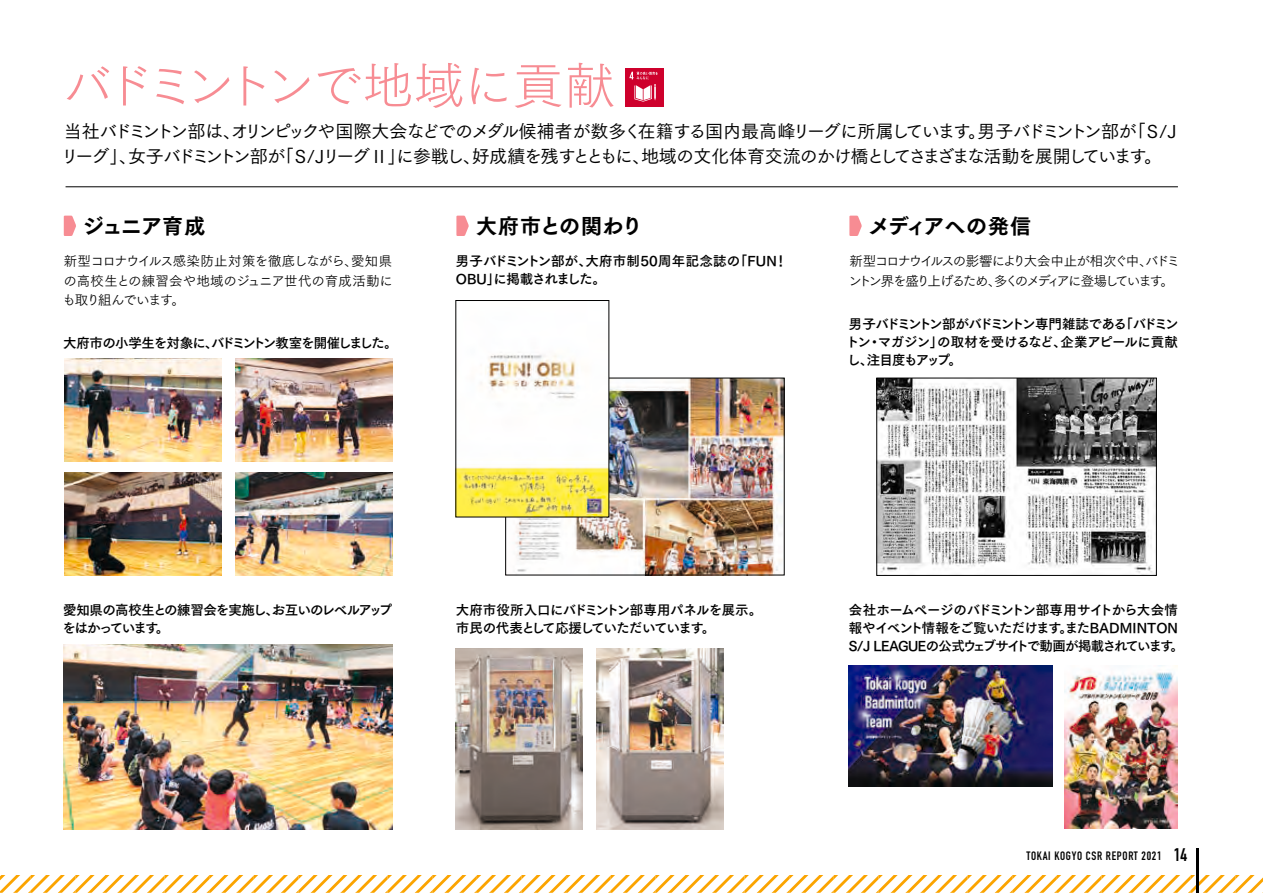
<style>
.page{position:relative;width:1263px;height:893px;background:#fff}
.page>*{position:absolute;margin:0;border:0;box-sizing:border-box;transform-origin:0 0}
.t1{font:51px "Tsuku Go Pro L";letter-spacing:-.09em;color:#f78c93}
.t2{font:21px "Tsuku Go Pro E";color:#000}
.t3{font:21px "Tsuku Go Pro E";letter-spacing:.04em;color:#000}
.t4{font:18px/25.5px "Tsuku Go Pro M";letter-spacing:-.085em;color:#000}
.t5{font:13.5px/18px "Tsuku Go Pro B";letter-spacing:-.055em;color:#000}
.t6{font:13.5px/19.5px "Tsuku Go Pro R";letter-spacing:-.095em;color:#000;text-align:justify}
.t7{font:13.5px/19.5px "Tsuku Go Pro R";letter-spacing:-.15em;color:#000}
.t8{font:13.5px/18px "Tsuku Go Pro B";letter-spacing:.005em;color:#000}
.t9{font:700 12px "DIN Condensed";letter-spacing:.06em;color:#000}
.s1{font-size:18px}
</style>
<div class="page">
<svg style="left:0;top:875px;width:1263px;height:18px"></svg>
<svg style="left:64px;top:216px;width:12px;height:20px"></svg>
<svg style="left:849px;top:216px;width:13px;height:20px"></svg>
<svg style="left:456px;top:216px;width:13px;height:20px"></svg>
<hr style="left:66px;top:186px;width:1112px;height:1px;background:#000">
<img style="left:63px;top:644px;width:329px;height:185px">
<img style="left:64px;top:358px;width:157px;height:103px">
<img style="left:64px;top:472px;width:157px;height:103px">
<img style="left:235px;top:358px;width:157px;height:103px">
<img style="left:235px;top:472px;width:157px;height:103px">
<img style="left:507px;top:380px;width:275px;height:193px">
<img style="left:878px;top:380px;width:276px;height:194px">
<div style="left:876px;top:378px;width:280px;height:198px;border:1px solid #000"></div>
<img style="left:458px;top:354px;width:149px;height:161px">
<img style="left:456px;top:649px;width:127px;height:180px">
<img style="left:596px;top:649px;width:127px;height:180px">
<img style="left:1064px;top:666px;width:114px;height:163px">
<img style="left:849px;top:666px;width:204px;height:120px">
<div style="left:626px;top:68px;width:38px;height:39px;background:#ce002c"></div>
<svg style="left:629px;top:72px;width:29px;height:30px"></svg>
<hr style="left:1196px;top:848px;width:2px;height:45px;background:#000">
<h1 class="t1" style="left:62px;top:44px;width:554px">バドミントンで地域に貢献</h1>
<h3 class="t4" style="left:61px;top:116px;width:1122px">当社バドミントン部は、オリンピックや国際大会などでのメダル候補者が数多く在籍する国内最高峰リーグに所属しています。男子バドミントン部が「Ｓ/Ｊリーグ」、女子バドミントン部が「Ｓ/ＪリーグⅡ」に参戦し、好成績を残すとともに、地域の文化体育交流のかけ橋としてさまざまな活動を展開しています。</h3>
<h2 class="t2" style="left:83px;top:207px;width:124px">ジュニア育成</h2>
<h2 class="t3" style="left:476px;top:207px;width:168px">大府市との関わり</h2>
<h2 class="t2" style="left:869px;top:207px;width:164px">メディアへの発信</h2>
<p class="t6" style="left:63px;top:250px;width:332px">新型コロナウイルス感染防止対策を徹底しながら、愛知県の高校生との練習会や地域のジュニア世代の育成活動にも取り組んでいます。</p>
<p class="t7" style="left:848px;top:250px;width:333px">新型コロナウイルスの影響により大会中止が相次ぐ中、バドミントン界を盛り上げるため、多くのメディアに登場しています。</p>
<p class="t8" style="left:456px;top:251px;width:333px">男子バドミントン部が、大府市制50周年記念誌の「FUN！<br>OBU」に掲載されました。</p>
<p class="t5" style="left:63px;top:333px;width:336px">大府市の小学生を対象に、バドミントン教室を開催しました。</p>
<p class="t5" style="left:62px;top:599px;width:331px">愛知県の高校生との練習会を実施し、お互いのレベルアップをはかっています。</p>
<p class="t5" style="left:456px;top:599px;width:308px">大府市役所入口にバドミントン部専用パネルを展示。市民の代表として応援していただいています。</p>
<p class="t5" style="left:846px;top:313px;width:334px;text-align:justify">男子バドミントン部がバドミントン専門雑誌である「バドミントン・マガジン」の取材を受けるなど、企業アピールに貢献し、注目度もアップ。</p>
<p class="t5" style="left:849px;top:599px;width:337px">会社ホームページのバドミントン部専用サイトから大会情報やイベント情報をご覧いただけます。またBADMINTON<br>S/J LEAGUEの公式ウェブサイトで動画が掲載されています。</p>
<p class="t9" style="left:1026px;top:848px;width:162px">TOKAI KOGYO CSR REPORT 2021 <span class="s1">14</span></p>
</div>
